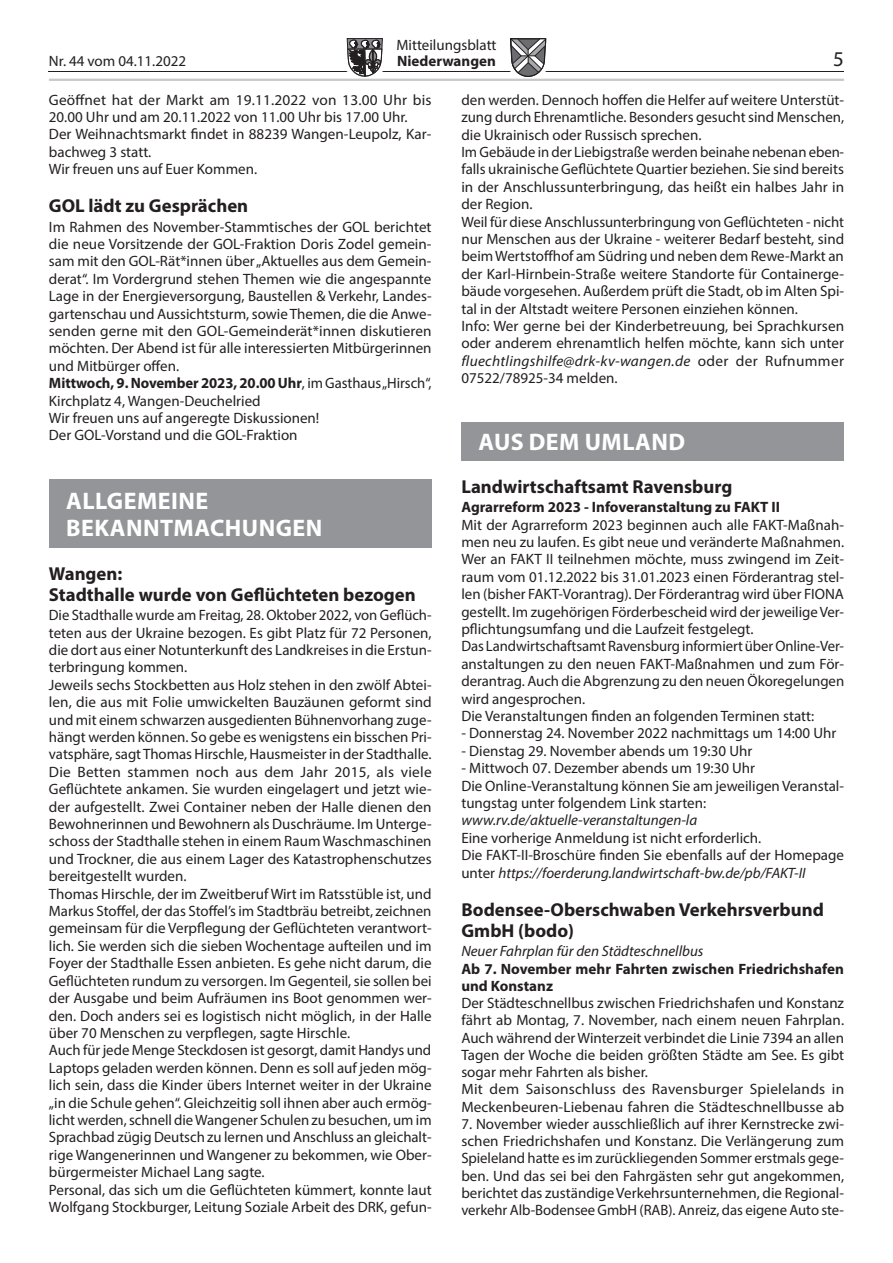
<style>
.page{position:relative;width:893px;height:1263px;background:#fff}
.page>*{position:absolute;margin:0;border:0;box-sizing:border-box;transform-origin:0 0}
.t1{font:700 24px/27px "Myriad Pro";letter-spacing:.02em;color:#fff}
.t2{font:21px "Myriad Pro";color:#231f20}
.t3{font:700 18.75px/21.1px "Myriad Pro";color:#231f20}
.t4{font:15px/17.4px "Myriad Pro";color:#231f20}
.t5{font:700 15px/17.2px "Myriad Pro";color:#231f20}
.t6{font:italic 15px "Myriad Pro";color:#231f20}
.s1{font-weight:700}
.s2{font-style:italic}
</style>
<div class="page">
<hr style="left:49px;top:71px;width:795px;height:1px;background:#231f20">
<svg style="left:347px;top:38px;width:36px;height:39px"></svg>
<svg style="left:510px;top:38px;width:36px;height:39px"></svg>
<hr style="left:49px;top:79px;width:795px;height:2px;background:#c7c8ca">
<div style="left:49px;top:479px;width:383px;height:68px;background:#939598"></div>
<div style="left:461px;top:422px;width:383px;height:38px;background:#939598"></div>
<p class="t4" style="left:396px;top:36px;width:102px">Mitteilungsblatt</p>
<p class="t4" style="left:49px;top:52px;width:139px">Nr. 44 vom 04.11.2022</p>
<p class="t5" style="left:397px;top:52px;width:100px">Niederwangen</p>
<h2 class="t2" style="left:833px;top:46px;width:12px">5</h2>
<p class="t4" style="left:49px;top:91px;width:384px">Geöffnet hat der Markt am 19.11.2022 von 13.00 Uhr bis 20.00 Uhr und am 20.11.2022 von 11.00 Uhr bis 17.00 Uhr.<br>Der Weihnachtsmarkt findet in 88239 Wangen-Leupolz, Kar&shy;bachweg 3 statt.<br>Wir freuen uns auf Euer Kommen.</p>
<p class="t3" style="left:49px;top:195px;width:201px">GOL lädt zu Gesprächen</p>
<p class="t4" style="left:49px;top:218px;width:384px">Im Rahmen des November-Stammtisches der GOL berichtet die neue Vorsitzende der GOL-Fraktion Doris Zodel gemein&shy;sam mit den GOL-Rät*innen über „Aktuelles aus dem Gemein&shy;derat“. Im Vordergrund stehen Themen wie die angespannte Lage in der Energieversorgung, Baustellen &amp; Verkehr, Landes&shy;gartenschau und Aussichtsturm, sowie Themen, die die Anwe&shy;senden gerne mit den GOL-Gemeinderät*innen diskutieren möchten. Der Abend ist für alle interessierten Mitbürgerinnen und Mitbürger offen.<br><span class="s1">Mittwoch, 9. November 2023, 20.00 Uhr</span>, im Gasthaus „Hirsch“, Kirchplatz 4, Wangen-Deuchelried<br>Wir freuen uns auf angeregte Diskussionen!<br>Der GOL-Vorstand und die GOL-Fraktion</p>
<p class="t4" style="left:461px;top:91px;width:384px">den werden. Dennoch hoffen die Helfer auf weitere Unterstüt&shy;zung durch Ehrenamtliche. Besonders gesucht sind Menschen, die Ukrainisch oder Russisch sprechen.<br>Im Gebäude in der Liebigstraße werden beinahe nebenan eben&shy;falls ukrainische Geflüchtete Quartier beziehen. Sie sind bereits in der Anschlussunterbringung, das heißt ein halbes Jahr in der Region.<br>Weil für diese Anschlussunterbringung von Geflüchteten - nicht nur Menschen aus der Ukraine - weiterer Bedarf besteht, sind beim Wertstoffhof am Südring und neben dem Rewe-Markt an der Karl-Hirnbein-Straße weitere Standorte für Containerge&shy;bäude vorgesehen. Außerdem prüft die Stadt, ob im Alten Spi&shy;tal in der Altstadt weitere Personen einziehen können.<br>Info: Wer gerne bei der Kinderbetreuung, bei Sprachkursen oder anderem ehrenamtlich helfen möchte, kann sich unter <span class="s2">fluechtlingshilfe@drk-kv-wangen.de</span> oder der Rufnummer 07522/78925-34 melden.</p>
<h1 class="t1" style="left:479px;top:428px;width:208px">AUS DEM UMLAND</h1>
<p class="t3" style="left:461px;top:475px;width:272px">Landwirtschaftsamt Ravensburg</p>
<p class="t5" style="left:461px;top:498px;width:320px">Agrarreform 2023 - Infoveranstaltung zu FAKT II</p>
<p class="t4" style="left:461px;top:516px;width:384px">Mit der Agrarreform 2023 beginnen auch alle FAKT-Maßnah&shy;men neu zu laufen. Es gibt neue und veränderte Maßnahmen.<br>Wer an FAKT II teilnehmen möchte, muss zwingend im Zeit&shy;raum vom 01.12.2022 bis 31.01.2023 einen Förderantrag stel&shy;len (bisher FAKT-Vorantrag). Der Förderantrag wird über FIONA gestellt. Im zugehörigen Förderbescheid wird der jeweilige Ver&shy;pflichtungsumfang und die Laufzeit festgelegt.<br>Das Landwirtschaftsamt Ravensburg informiert über Online-Ver&shy;anstaltungen zu den neuen FAKT-Maßnahmen und zum För&shy;derantrag. Auch die Abgrenzung zu den neuen Ökoregelungen wird angesprochen.<br>Die Veranstaltungen finden an folgenden Terminen statt:</p>
<p class="t4" style="left:461px;top:724px;width:376px">- Donnerstag 24. November 2022 nachmittags um 14:00 Uhr</p>
<p class="t4" style="left:461px;top:742px;width:292px">- Dienstag 29. November abends um 19:30 Uhr</p>
<p class="t4" style="left:461px;top:759px;width:384px">- Mittwoch 07. Dezember abends um 19:30 Uhr<br>Die Online-Veranstaltung können Sie am jeweiligen Veranstal&shy;tungstag unter folgendem Link starten:</p>
<p class="t6" style="left:461px;top:811px;width:237px">www.rv.de/aktuelle-veranstaltungen-la</p>
<p class="t4" style="left:461px;top:829px;width:384px">Eine vorherige Anmeldung ist nicht erforderlich.<br>Die FAKT-II-Broschüre finden Sie ebenfalls auf der Homepage unter <span class="s2">https://foerderung.landwirtschaft-bw.de/pb/FAKT-II</span></p>
<p class="t3" style="left:461px;top:898px;width:364px">Bodensee-Oberschwaben Verkehrsverbund<br>GmbH (bodo)</p>
<p class="t6" style="left:461px;top:942px;width:244px">Neuer Fahrplan für den Städteschnellbus</p>
<p class="t5" style="left:461px;top:959px;width:384px">Ab 7. November mehr Fahrten zwischen Friedrichshafen und Konstanz</p>
<p class="t4" style="left:461px;top:994px;width:384px">Der Städteschnellbus zwischen Friedrichshafen und Konstanz fährt ab Montag, 7. November, nach einem neuen Fahrplan.<br>Auch während der Winterzeit verbindet die Linie 7394 an allen Tagen der Woche die beiden größten Städte am See. Es gibt sogar mehr Fahrten als bisher.<br>Mit dem Saisonschluss des Ravensburger Spielelands in Meckenbeuren-Liebenau fahren die Städteschnellbusse ab</p>
<p class="t4" style="left:461px;top:1115px;width:384px;text-align:justify">7. November wieder ausschließlich auf ihrer Kernstrecke zwi&shy;schen Friedrichshafen und Konstanz. Die Verlängerung zum Spieleland hatte es im zurückliegenden Sommer erstmals gege&shy;ben. Und das sei bei den Fahrgästen sehr gut angekommen, berichtet das zuständige Verkehrsunternehmen, die Regional&shy;verkehr Alb-Bodensee GmbH (RAB). Anreiz, das eigene Auto ste-</p>
<h1 class="t1" style="left:66px;top:486px;width:258px">ALLGEMEINE<br>BEKANNTMACHUNGEN</h1>
<p class="t3" style="left:49px;top:562px;width:368px">Wangen:<br>Stadthalle wurde von Geflüchteten bezogen</p>
<p class="t4" style="left:49px;top:606px;width:384px">Die Stadthalle wurde am Freitag, 28. Oktober 2022, von Geflüch&shy;teten aus der Ukraine bezogen. Es gibt Platz für 72 Personen, die dort aus einer Notunterkunft des Landkreises in die Erstun&shy;terbringung kommen.<br>Jeweils sechs Stockbetten aus Holz stehen in den zwölf Abtei&shy;len, die aus mit Folie umwickelten Bauzäunen geformt sind und mit einem schwarzen ausgedienten Bühnenvorhang zuge&shy;hängt werden können. So gebe es wenigstens ein bisschen Pri&shy;vatsphäre, sagt Thomas Hirschle, Hausmeister in der Stadthalle.<br>Die Betten stammen noch aus dem Jahr 2015, als viele Geflüchtete ankamen. Sie wurden eingelagert und jetzt wie&shy;der aufgestellt. Zwei Container neben der Halle dienen den Bewohnerinnen und Bewohnern als Duschräume. Im Unterge&shy;schoss der Stadthalle stehen in einem Raum Waschmaschinen und Trockner, die aus einem Lager des Katastrophenschutzes bereitgestellt wurden.<br>Thomas Hirschle, der im Zweitberuf Wirt im Ratsstüble ist, und Markus Stoffel, der das Stoffel’s im Stadtbräu betreibt, zeichnen gemeinsam für die Verpflegung der Geflüchteten verantwort&shy;lich. Sie werden sich die sieben Wochentage aufteilen und im Foyer der Stadthalle Essen anbieten. Es gehe nicht darum, die Geflüchteten rundum zu versorgen. Im Gegenteil, sie sollen bei der Ausgabe und beim Aufräumen ins Boot genommen wer&shy;den. Doch anders sei es logistisch nicht möglich, in der Halle über 70 Menschen zu verpflegen, sagte Hirschle.<br>Auch für jede Menge Steckdosen ist gesorgt, damit Handys und Laptops geladen werden können. Denn es soll auf jeden mög&shy;lich sein, dass die Kinder übers Internet weiter in der Ukraine „in die Schule gehen“. Gleichzeitig soll ihnen aber auch ermög&shy;licht werden, schnell die Wangener Schulen zu besuchen, um im Sprachbad zügig Deutsch zu lernen und Anschluss an gleichalt&shy;rige Wangenerinnen und Wangener zu bekommen, wie Ober&shy;bürgermeister Michael Lang sagte.<br>Personal, das sich um die Geflüchteten kümmert, konnte laut Wolfgang Stockburger, Leitung Soziale Arbeit des DRK, gefun-</p>
</div>
